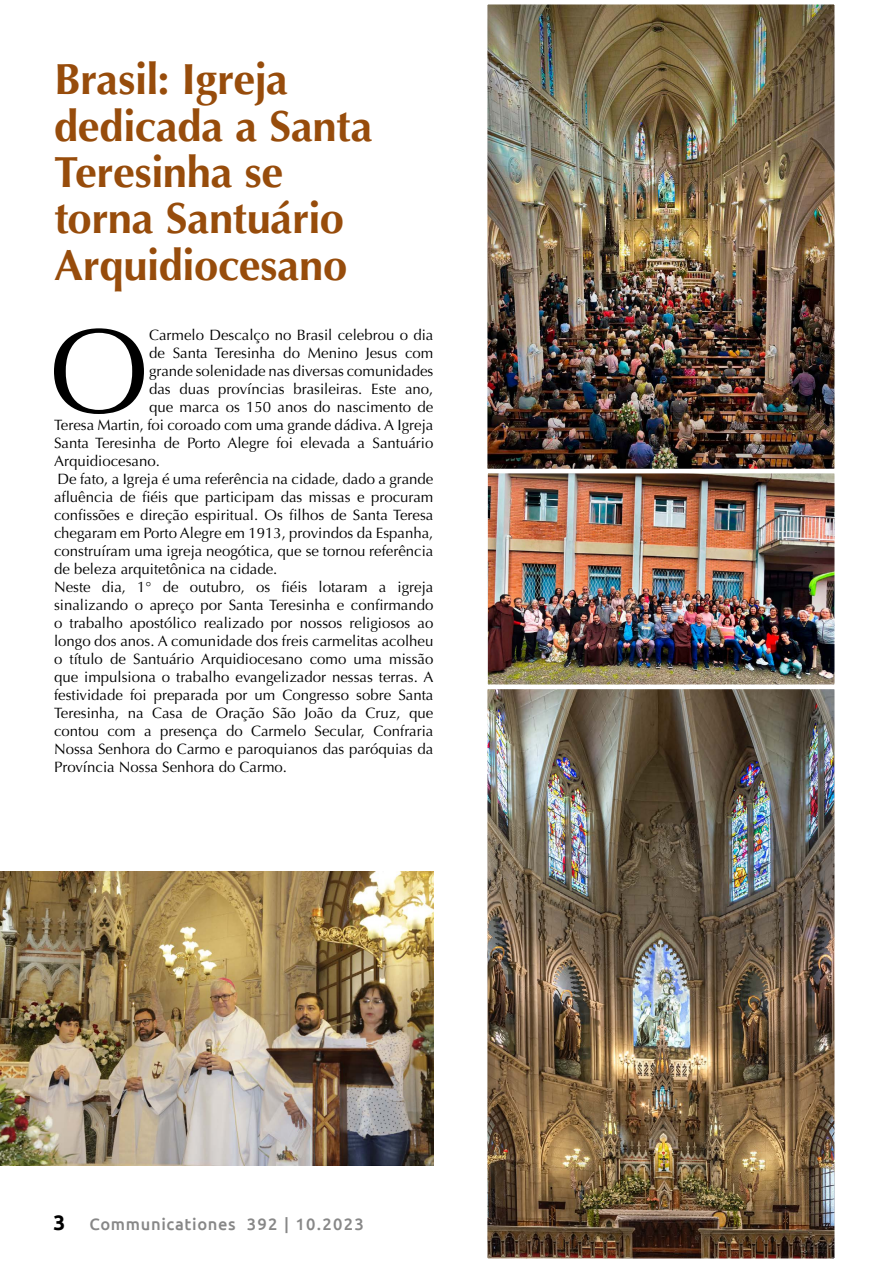
<style>
.page{position:relative;width:893px;height:1263px;background:#fff}
.page>*{position:absolute;margin:0;border:0;box-sizing:border-box;transform-origin:0 0}
.t1{font:120.15px "Optima";color:#000}
.t2{font:700 43.65px/46.3px "Optima";letter-spacing:-.01em;color:#974c0b}
.t3{font:500 16.5px "Ubuntu";letter-spacing:.04em;color:#878787}
.t4{font:15px "Optima";color:#000}
.s1{font-weight:700;font-size:21px;color:#000}
</style>
<div class="page">
<hr style="left:892px;top:469px;width:1px;height:794px;background:#e32c33">
<img style="left:488px;top:5px;width:346px;height:1253px">
<div style="left:483px;top:469px;width:356px;height:220px;border:4px solid #fff"></div>
<img style="left:0;top:871px;width:433px;height:294px">
<div style="left:483px;top:0;width:356px;height:473px;border:4px solid #fff"></div>
<div style="left:483px;top:685px;width:356px;height:578px;border:4px solid #fff"></div>
<h2 class="t2" style="left:54px;top:57px;width:320px">Brasil: Igreja dedicada a Santa<br>Teresinha se torna Santuário<br>Arquidiocesano</h2>
<h1 class="t1" style="left:49px;top:302px;width:102px">O</h1>
<p class="t4" style="left:149px;top:326px;width:286px">Carmelo Descalço no Brasil celebrou o dia</p>
<p class="t4" style="left:149px;top:344px;width:286px">de Santa Teresinha do Menino Jesus com</p>
<p class="t4" style="left:149px;top:362px;width:286px">grande solenidade nas diversas comunidades</p>
<p class="t4" style="left:149px;top:380px;width:286px">das duas províncias brasileiras. Este ano,</p>
<p class="t4" style="left:149px;top:398px;width:286px">que marca os 150 anos do nascimento de</p>
<p class="t4" style="left:54px;top:416px;width:381px">Teresa Martin, foi coroado com uma grande dádiva. A Igreja</p>
<p class="t4" style="left:54px;top:434px;width:381px">Santa Teresinha de Porto Alegre foi elevada a Santuário</p>
<p class="t4" style="left:54px;top:452px;width:107px">Arquidiocesano.</p>
<p class="t4" style="left:57px;top:470px;width:377px">De fato, a Igreja é uma referência na cidade, dado a grande</p>
<p class="t4" style="left:54px;top:488px;width:381px">afluência de fiéis que participam das missas e procuram</p>
<p class="t4" style="left:54px;top:506px;width:381px">confissões e direção espiritual. Os filhos de Santa Teresa</p>
<p class="t4" style="left:54px;top:524px;width:381px">chegaram em Porto Alegre em 1913, provindos da Espanha,</p>
<p class="t4" style="left:54px;top:542px;width:381px">construíram uma igreja neogótica, que se tornou referência</p>
<p class="t4" style="left:54px;top:560px;width:225px">de beleza arquitetônica na cidade.</p>
<p class="t4" style="left:54px;top:578px;width:381px">Neste dia, 1° de outubro, os fiéis lotaram a igreja</p>
<p class="t4" style="left:54px;top:596px;width:381px">sinalizando o apreço por Santa Teresinha e confirmando</p>
<p class="t4" style="left:54px;top:614px;width:381px">o trabalho apostólico realizado por nossos religiosos ao</p>
<p class="t4" style="left:54px;top:632px;width:381px">longo dos anos. A comunidade dos freis carmelitas acolheu</p>
<p class="t4" style="left:54px;top:650px;width:381px">o título de Santuário Arquidiocesano como uma missão</p>
<p class="t4" style="left:54px;top:668px;width:381px">que impulsiona o trabalho evangelizador nessas terras. A</p>
<p class="t4" style="left:54px;top:686px;width:381px">festividade foi preparada por um Congresso sobre Santa</p>
<p class="t4" style="left:54px;top:704px;width:381px">Teresinha, na Casa de Oração São João da Cruz, que</p>
<p class="t4" style="left:54px;top:722px;width:381px">contou com a presença do Carmelo Secular, Confraria</p>
<p class="t4" style="left:54px;top:740px;width:381px">Nossa Senhora do Carmo e paroquianos das paróquias da</p>
<p class="t4" style="left:54px;top:758px;width:235px">Província Nossa Senhora do Carmo.</p>
<p class="t3" style="left:54px;top:1213px;width:312px"><span class="s1">3</span> Communicationes 392 | 10.2023</p>
</div>
